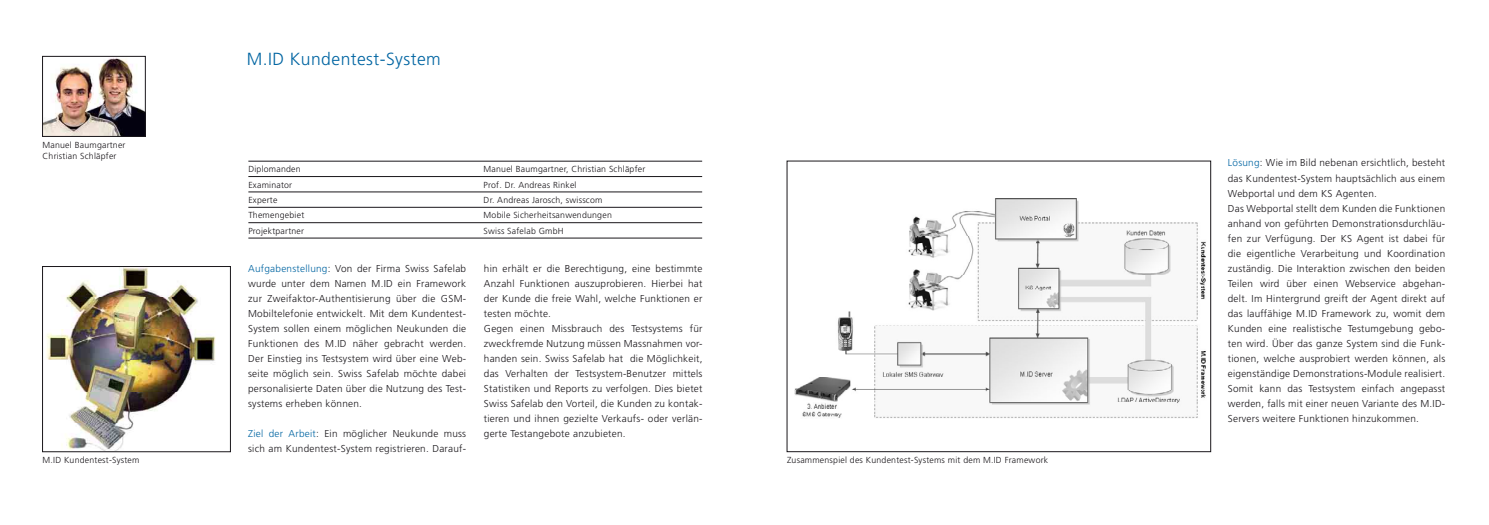
<style>
.page{position:relative;width:1489px;height:525px;background:#fff}
.page>*{position:absolute;margin:0;border:0;box-sizing:border-box;transform-origin:0 0}
.t1{font:300 17.5px "Frutiger";letter-spacing:.025em;color:#0065a2}
.t2{font:300 10px/15px "Frutiger";letter-spacing:.025em;color:#1a171b}
.t3{font:300 8.75px/11.2px "Frutiger";letter-spacing:.025em;color:#1a171b}
.s1{color:#0065a2}
</style>
<div class="page">
<img style="left:795px;top:198px;width:411px;height:220px">
<img style="left:46px;top:268px;width:170px;height:181px">
<div style="left:42px;top:266px;width:188px;height:185px;border:1px solid #1a171b"></div>
<img style="left:44px;top:58px;width:99px;height:76px">
<div style="left:42px;top:56px;width:103px;height:80px;border:1px solid #1a171b"></div>
<hr style="left:248px;top:176px;width:454px;height:1px;background:#1a171b">
<hr style="left:248px;top:192px;width:454px;height:1px;background:#1a171b">
<hr style="left:248px;top:207px;width:454px;height:1px;background:#1a171b">
<hr style="left:248px;top:222px;width:454px;height:1px;background:#1a171b">
<hr style="left:248px;top:238px;width:454px;height:1px;background:#1a171b">
<hr style="left:248px;top:161px;width:235px;height:1px;background:#1a171b">
<hr style="left:483px;top:161px;width:219px;height:1px;background:#1a171b">
<p class="t3" style="left:43px;top:140px;width:84px">Manuel Baumgartner<br>Christian Schläpfer</p>
<h1 class="t1" style="left:247px;top:52px;width:195px">M.ID Kundentest-System</h1>
<p class="t3" style="left:248px;top:164px;width:54px">Diplomanden</p>
<p class="t3" style="left:483px;top:164px;width:163px">Manuel Baumgartner, Christian Schläpfer</p>
<p class="t3" style="left:248px;top:179px;width:45px">Examinator</p>
<p class="t3" style="left:483px;top:179px;width:94px">Prof. Dr. Andreas Rinkel</p>
<p class="t3" style="left:248px;top:195px;width:31px">Experte</p>
<p class="t3" style="left:483px;top:195px;width:120px">Dr. Andreas Jarosch, swisscom</p>
<p class="t3" style="left:248px;top:210px;width:57px">Themengebiet</p>
<p class="t3" style="left:483px;top:210px;width:130px">Mobile Sicherheitsanwendungen</p>
<p class="t3" style="left:248px;top:225px;width:57px">Projektpartner</p>
<p class="t3" style="left:483px;top:225px;width:82px">Swiss Safelab GmbH</p>
<p class="t2" style="left:248px;top:261px;width:219px;text-align:justify"><span class="s1">Aufgabenstellung</span>: Von der Firma Swiss Safelab wurde unter dem Namen M.ID ein Framework zur Zweifaktor-Authentisierung über die GSM-Mobiltelefonie entwickelt. Mit dem Kundentest-System sollen einem möglichen Neukunden die Funktionen des M.ID näher gebracht werden.<br>Der Einstieg ins Testsystem wird über eine Web&shy;seite möglich sein. Swiss Safelab möchte dabei personalisierte Daten über die Nutzung des Test&shy;systems erheben können.</p>
<p class="t2" style="left:248px;top:426px;width:219px"><span class="s1">Ziel der Arbeit</span>: Ein möglicher Neukunde muss sich am Kundentest-System registrieren. Darauf-</p>
<p class="t2" style="left:484px;top:261px;width:220px">hin erhält er die Berechtigung, eine bestimmte Anzahl Funktionen auszuprobieren. Hierbei hat der Kunde die freie Wahl, welche Funktionen er testen möchte.<br>Gegen einen Missbrauch des Testsystems für zweckfremde Nutzung müssen Massnahmen vor&shy;handen sein. Swiss Safelab hat die Möglichkeit, das Verhalten der Testsystem-Benutzer mittels Statistiken und Reports zu verfolgen. Dies bietet Swiss Safelab den Vorteil, die Kunden zu kontak&shy;tieren und ihnen gezielte Verkaufs- oder verlän&shy;gerte Testangebote anzubieten.</p>
<p class="t3" style="left:43px;top:455px;width:98px">M.ID Kundentest-System</p>
<p class="t3" style="left:787px;top:455px;width:263px">Zusammenspiel des Kundentest-Systems mit dem M.ID Framework</p>
<p class="t2" style="left:1227px;top:156px;width:219px"><span class="s1">Lösung</span>: Wie im Bild nebenan ersichtlich, besteht das Kundentest-System hauptsächlich aus einem Webportal und dem KS Agenten.<br>Das Webportal stellt dem Kunden die Funktionen anhand von geführten Demonstrationsdurchläu&shy;fen zur Verfügung. Der KS Agent ist dabei für die eigentliche Verarbeitung und Koordination zuständig. Die Interaktion zwischen den beiden Teilen wird über einen Webservice abgehan&shy;delt. Im Hintergrund greift der Agent direkt auf das lauffähige M.ID Framework zu, womit dem Kunden eine realistische Testumgebung gebo&shy;ten wird. Über das ganze System sind die Funk&shy;tionen, welche ausprobiert werden können, als eigenständige Demonstrations-Module realisiert.<br>Somit kann das Testsystem einfach angepasst werden, falls mit einer neuen Variante des M.ID-Servers weitere Funktionen hinzukommen.</p>
</div>
